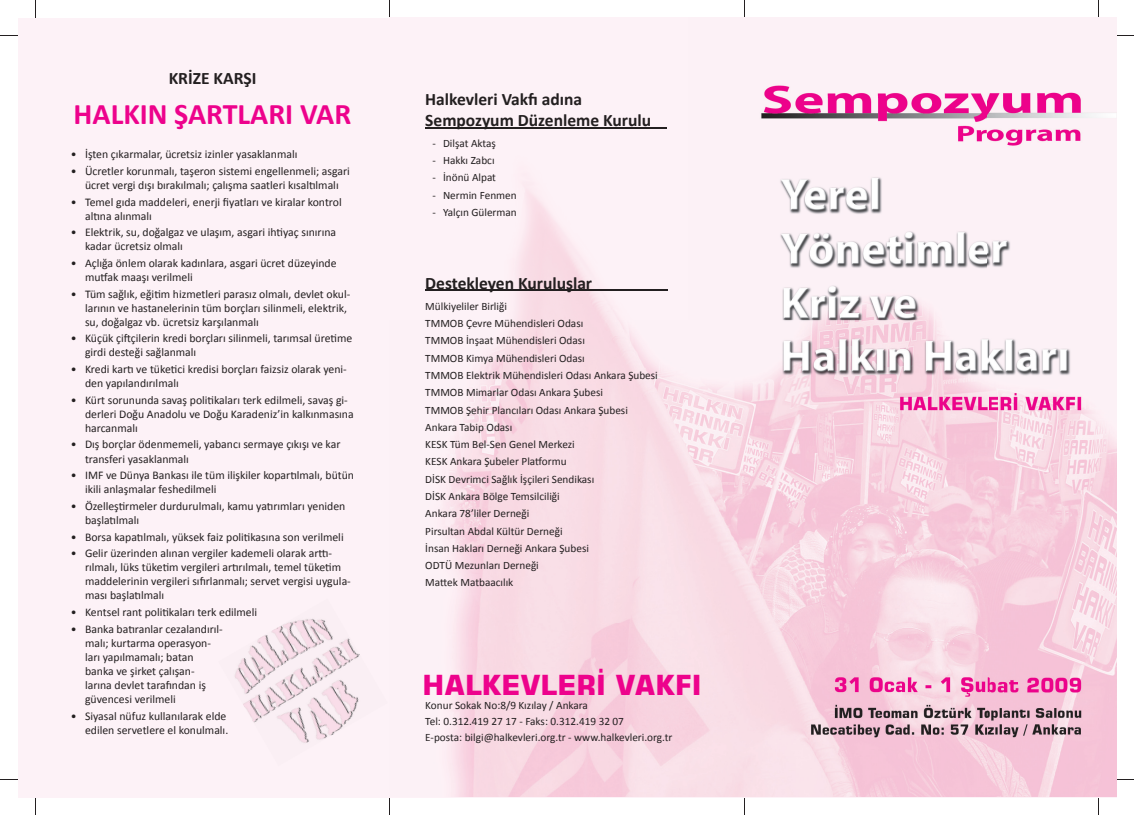
<style>
.page{position:relative;width:1134px;height:815px;background:#fff}
.page>*{position:absolute;margin:0;border:0;box-sizing:border-box;transform-origin:0 0}
.t1{font:700 30px "Calibri";color:#ed028c}
.t2{font:700 27.5px "Square 721 BT";color:#ed028c}
.t3{font:700 17.5px/21px "Calibri";color:#231f20}
.t4{font:11.75px/14.1px "Calibri";color:#231f20}
.t5{font:11.25px/17.2px "Calibri";color:#231f20}
</style>
<div class="page">
<svg style="left:35px;top:0;width:1px;height:18px"></svg>
<svg style="left:0;top:35px;width:18px;height:1px"></svg>
<svg style="left:0;top:779px;width:18px;height:1px"></svg>
<svg style="left:35px;top:797px;width:1px;height:18px"></svg>
<svg style="left:1098px;top:797px;width:1px;height:18px"></svg>
<svg style="left:1116px;top:779px;width:18px;height:1px"></svg>
<svg style="left:1116px;top:35px;width:18px;height:1px"></svg>
<svg style="left:1098px;top:0;width:1px;height:18px"></svg>
<svg style="left:744px;top:0;width:1px;height:18px"></svg>
<svg style="left:744px;top:797px;width:1px;height:18px"></svg>
<div style="left:18px;top:18px;width:1098px;height:779px;background:#fdf2f7"></div>
<img style="left:425px;top:85px;width:691px;height:712px">
<img style="left:234px;top:618px;width:126px;height:125px">
<hr style="left:425px;top:127px;width:242px;height:1px;background:#231f20">
<hr style="left:425px;top:290px;width:242px;height:1px;background:#231f20">
<h3 class="t3" style="left:169px;top:69px;width:89px">KRİZE KARŞI</h3>
<h1 class="t1" style="left:74px;top:101px;width:279px">HALKIN ŞARTLARI VAR</h1>
<p class="t4" style="left:71px;top:148px;width:228px">• İşten çıkarmalar, ücretsiz izinler yasaklanmalı</p>
<p class="t4" style="left:71px;top:165px;width:280px;text-align:center">• Ücretler korunmalı, taşeron sistemi engellenmeli; asgari ücret vergi dışı bırakılmalı; çalışma saatleri kısaltılmalı</p>
<p class="t4" style="left:85px;top:196px;width:258px;text-indent:-14px">• Temel gıda maddeleri, enerji fiyatları ve kiralar kontrol altına alınmalı</p>
<p class="t4" style="left:85px;top:226px;width:253px;text-indent:-14px">• Elektrik, su, doğalgaz ve ulaşım, asgari ihtiyaç sınırına kadar ücretsiz olmalı</p>
<p class="t4" style="left:85px;top:257px;width:253px;text-indent:-14px">• Açlığa önlem olarak kadınlara, asgari ücret düzeyinde mutfak maaşı verilmeli</p>
<p class="t4" style="left:85px;top:288px;width:267px;text-indent:-14px">• Tüm sağlık, eğitim hizmetleri parasız olmalı, devlet okul&shy;larının ve hastanelerinin tüm borçları silinmeli, elektrik, su, doğalgaz vb. ücretsiz karşılanmalı</p>
<p class="t4" style="left:85px;top:332px;width:269px;text-indent:-14px">• Küçük çiftçilerin kredi borçları silinmeli, tarımsal üretime girdi desteği sağlanmalı</p>
<p class="t4" style="left:85px;top:363px;width:263px;text-indent:-14px">• Kredi kartı ve tüketici kredisi borçları faizsiz olarak yeni&shy;den yapılandırılmalı</p>
<p class="t4" style="left:85px;top:394px;width:270px;text-indent:-14px">• Kürt sorununda savaş politikaları terk edilmeli, savaş gi&shy;derleri Doğu Anadolu ve Doğu Karadeniz’in kalkınmasına harcanmalı</p>
<p class="t4" style="left:85px;top:438px;width:257px;text-indent:-14px">• Dış borçlar ödenmemeli, yabancı sermaye çıkışı ve kar transferi yasaklanmalı</p>
<p class="t4" style="left:85px;top:469px;width:271px;text-indent:-14px">• IMF ve Dünya Bankası ile tüm ilişkiler kopartılmalı, bütün ikili anlaşmalar feshedilmeli</p>
<p class="t4" style="left:85px;top:500px;width:262px;text-indent:-14px">• Özelleştirmeler durdurulmalı, kamu yatırımları yeniden başlatılmalı</p>
<p class="t4" style="left:71px;top:531px;width:274px">• Borsa kapatılmalı, yüksek faiz politikasına son verilmeli</p>
<p class="t4" style="left:85px;top:547px;width:267px;text-indent:-14px">• Gelir üzerinden alınan vergiler kademeli olarak arttı&shy;rılmalı, lüks tüketim vergileri artırılmalı, temel tüketim maddelerinin vergileri sıfırlanmalı; servet vergisi uygula&shy;ması başlatılmalı</p>
<p class="t4" style="left:71px;top:606px;width:188px">• Kentsel rant politikaları terk edilmeli</p>
<p class="t4" style="left:85px;top:623px;width:139px;text-indent:-14px">• Banka batıranlar cezalandırıl&shy;malı; kurtarma operasyon&shy;ları yapılmamalı; batan banka ve şirket çalışan&shy;larına devlet tarafından iş güvencesi verilmeli</p>
<p class="t4" style="left:71px;top:710px;width:159px;text-align:right">• Siyasal nüfuz kullanılarak elde edilen servetlere el konulmalı.</p>
<h3 class="t3" style="left:425px;top:90px;width:227px">Halkevleri Vakfı adına<br>Sempozyum Düzenleme Kurulu</h3>
<p class="t5" style="left:432px;top:135px;width:65px">- Dilşat Aktaş</p>
<p class="t5" style="left:432px;top:153px;width:64px">- Hakkı Zabcı</p>
<p class="t5" style="left:432px;top:170px;width:65px">- İnönü Alpat</p>
<p class="t5" style="left:432px;top:187px;width:86px">- Nermin Fenmen</p>
<p class="t5" style="left:432px;top:205px;width:86px">- Yalçın Gülerman</p>
<h3 class="t3" style="left:425px;top:274px;width:168px">Destekleyen Kuruluşlar</h3>
<p class="t5" style="left:425px;top:298px;width:234px">Mülkiyeliler Birliği<br>TMMOB Çevre Mühendisleri Odası<br>TMMOB İnşaat Mühendisleri Odası<br>TMMOB Kimya Mühendisleri Odası<br>TMMOB Elektrik Mühendisleri Odası Ankara Şubesi<br>TMMOB Mimarlar Odası Ankara Şubesi<br>TMMOB Şehir Plancıları Odası Ankara Şubesi<br>Ankara Tabip Odası<br>KESK Tüm Bel-Sen Genel Merkezi<br>KESK Ankara Şubeler Platformu<br>DİSK Devrimci Sağlık İşçileri Sendikası<br>DİSK Ankara Bölge Temsilciliği<br>Ankara 78’liler Derneği<br>Pirsultan Abdal Kültür Derneği<br>İnsan Hakları Derneği Ankara Şubesi<br>ODTÜ Mezunları Derneği<br>Mattek Matbaacılık</p>
<h2 class="t2" style="left:423px;top:669px;width:280px">HALKEVLERİ VAKFI</h2>
<p class="t5" style="left:425px;top:699px;width:249px;line-height:15.5px">Konur Sokak No:8/9 Kızılay / Ankara<br>Tel: 0.312.419 27 17 - Faks: 0.312.419 32 07<br>E-posta: bilgi@halkevleri.org.tr - www.halkevleri.org.tr</p>
</div>
